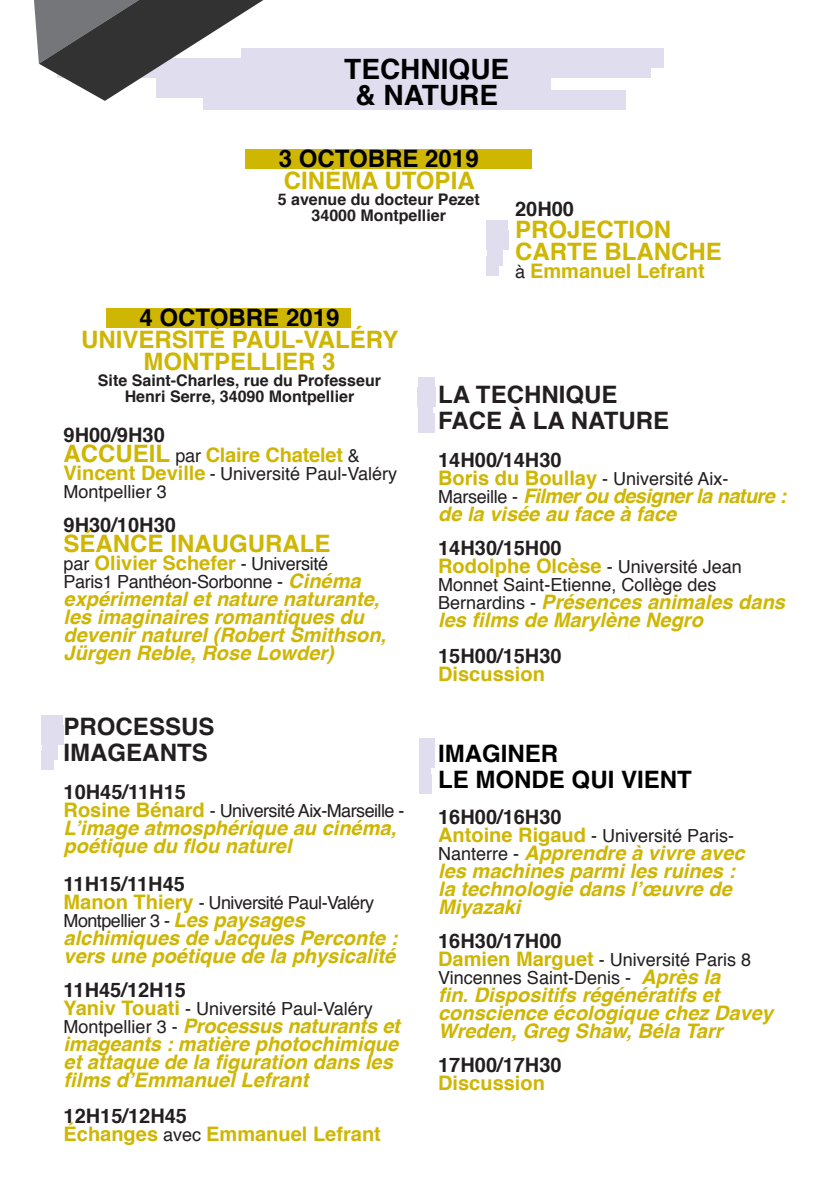
<style>
.page{position:relative;width:840px;height:1191px;background:#fff}
.page>*{position:absolute;margin:0;border:0;box-sizing:border-box;transform-origin:0 0}
.t1{font:700 28px "Helvetica";color:#000}
.t2{font:700 24px/22px "Helvetica";color:#ceb603;text-align:center}
.t3{font:700 24px "Helvetica";color:#000}
.t4{font:700 24px "Helvetica";color:#231f20}
.t5{font:italic 700 20px/18px "Helvetica";color:#ceb603}
.t6{font:700 20px "Helvetica";color:#231f20}
.t7{font:700 20px "Helvetica";color:#ceb603}
.t8{font:italic 700 20px "Helvetica";letter-spacing:-.03em;color:#ceb603}
.t9{font:18px/18px "Helvetica";color:#231f20}
.t10{font:18px "Helvetica";letter-spacing:-.03em;color:#231f20}
.t11{font:18px/18px "Helvetica";letter-spacing:-.02em;color:#231f20}
.t12{font:700 16px "Helvetica";color:#231f20}
.s1{font-weight:400;font-size:18px;color:#231f20}
.s2{font-size:24px}
.s3{font-weight:700;font-size:20px;color:#ceb603}
.s4{font-weight:700;font-style:italic;font-size:20px;color:#ceb603}
.s5{font-weight:400;font-style:normal;font-size:18px;color:#231f20}
</style>
<div class="page">
<div style="left:41px;top:725px;width:22px;height:19px;background:#e0ddee"></div>
<div style="left:42px;top:740px;width:15px;height:20px;background:#e0ddee"></div>
<div style="left:42px;top:750px;width:12px;height:20px;background:#e0ddee"></div>
<div style="left:42px;top:715px;width:21px;height:20px;background:#e0ddee"></div>
<div style="left:486px;top:230px;width:22px;height:20px;background:#e0ddee"></div>
<div style="left:486px;top:246px;width:16px;height:19px;background:#e0ddee"></div>
<div style="left:486px;top:256px;width:13px;height:19px;background:#e0ddee"></div>
<div style="left:486px;top:220px;width:22px;height:20px;background:#e0ddee"></div>
<div style="left:417px;top:387px;width:18px;height:20px;background:#e0ddee"></div>
<div style="left:418px;top:403px;width:14px;height:19px;background:#e0ddee"></div>
<div style="left:418px;top:412px;width:16px;height:20px;background:#e0ddee"></div>
<div style="left:418px;top:377px;width:16px;height:20px;background:#e0ddee"></div>
<div style="left:418px;top:748px;width:16px;height:20px;background:#e0ddee"></div>
<div style="left:419px;top:764px;width:11px;height:19px;background:#e0ddee"></div>
<div style="left:419px;top:773px;width:12px;height:20px;background:#e0ddee"></div>
<div style="left:419px;top:738px;width:15px;height:20px;background:#e0ddee"></div>
<div style="left:106px;top:308px;width:244px;height:20px;background:#ceb603"></div>
<div style="left:245px;top:149px;width:286px;height:20px;background:#ceb603"></div>
<div style="left:57px;top:58px;width:593px;height:20px;background:#e0ddee"></div>
<div style="left:156px;top:78px;width:394px;height:20px;background:#e0ddee"></div>
<div style="left:203px;top:90px;width:422px;height:20px;background:#e0ddee"></div>
<div style="left:241px;top:48px;width:422px;height:20px;background:#e0ddee"></div>
<svg style="left:34px;top:0;width:229px;height:101px"></svg>
<p class="t1" style="left:344px;top:47px;width:166px">TECHNIQUE</p>
<p class="t1" style="left:355px;top:73px;width:144px">&amp; NATURE</p>
<p class="t3" style="left:279px;top:139px;width:201px">3 OCTOBRE 2019</p>
<p class="t2" style="left:283px;top:170px;width:192px">CINÉMA UTOPIA</p>
<p class="t12" style="left:277px;top:186px;width:203px">5 avenue du docteur Pezet</p>
<p class="t12" style="left:311px;top:202px;width:136px">34000 Montpellier</p>
<p class="t6" style="left:515px;top:193px;width:60px">20H00</p>
<p class="t2" style="left:515px;top:219px;width:158px">PROJECTION</p>
<p class="t2" style="left:515px;top:241px;width:208px">CARTE BLANCHE</p>
<p class="t7" style="left:515px;top:255px;width:191px"><span class="s1">à</span> Emmanuel Lefrant</p>
<p class="t3" style="left:139px;top:298px;width:201px">4 OCTOBRE 2019</p>
<p class="t2" style="left:81px;top:329px;width:318px">UNIVERSITÉ PAUL-VALÉRY<br>MONTPELLIER 3</p>
<p class="t12" style="left:98px;top:368px;width:284px">Site Saint-Charles, rue du Professeur</p>
<p class="t12" style="left:125px;top:384px;width:231px">Henri Serre, 34090 Montpellier</p>
<p class="t6" style="left:63px;top:419px;width:103px">9H00/9H30</p>
<p class="t7" style="left:63px;top:439px;width:298px"><span class="s2">ACCUEIL</span> <span class="s1">par</span> Claire Chatelet <span class="s1">&amp;</span></p>
<p class="t9" style="left:63px;top:465px;width:335px"><span class="s3">Vincent Deville</span> - Université Paul-Valéry<br>Montpellier 3</p>
<p class="t6" style="left:63px;top:509px;width:114px">9H30/10H30</p>
<p class="t2" style="left:63px;top:533px;width:268px">SÉANCE INAUGURALE</p>
<p class="t11" style="left:63px;top:555px;width:298px">par <span class="s3">Olivier Schefer</span> - Université<br>Paris1 Panthéon-Sorbonne - <span class="s4">Cinéma</span></p>
<p class="t5" style="left:63px;top:590px;width:317px">expérimental et nature naturante,</p>
<p class="t5" style="left:63px;top:608px;width:324px">les imaginaires romantiques du devenir naturel (Robert Smithson,<br>Jürgen Reble, Rose Lowder)</p>
<p class="t4" style="left:63px;top:706px;width:152px">PROCESSUS</p>
<p class="t4" style="left:63px;top:732px;width:146px">IMAGEANTS</p>
<p class="t6" style="left:63px;top:775px;width:124px">10H45/11H15</p>
<p class="t10" style="left:63px;top:796px;width:342px"><span class="s3">Rosine Bénard</span> - Université Aix-Marseille -</p>
<p class="t5" style="left:63px;top:818px;width:334px">L’image atmosphérique au cinéma, poétique du flou naturel</p>
<p class="t6" style="left:63px;top:867px;width:123px">11H15/11H45</p>
<p class="t10" style="left:63px;top:888px;width:312px"><span class="s3">Manon Thiery</span> - Université Paul-Valéry</p>
<p class="t10" style="left:63px;top:906px;width:243px">Montpellier 3 - <span class="s4">Les paysages</span></p>
<p class="t5" style="left:63px;top:928px;width:335px">alchimiques de Jacques Perconte : vers une poétique de la physicalité</p>
<p class="t6" style="left:63px;top:973px;width:124px">11H45/12H15</p>
<p class="t9" style="left:63px;top:999px;width:311px"><span class="s3">Yaniv Touati</span> - Université Paul-Valéry</p>
<p class="t5" style="left:63px;top:1016px;width:338px"><span class="s5">Montpellier 3 -</span> Processus naturants et imageants : matière photochimique et attaque de la figuration dans les films d’Emmanuel Lefrant</p>
<p class="t6" style="left:63px;top:1099px;width:125px">12H15/12H45</p>
<p class="t7" style="left:63px;top:1117px;width:318px">Échanges <span class="s1">avec</span> Emmanuel Lefrant</p>
<p class="t4" style="left:438px;top:375px;width:181px">LA TECHNIQUE</p>
<p class="t4" style="left:438px;top:401px;width:232px">FACE À LA NATURE</p>
<p class="t6" style="left:438px;top:444px;width:125px">14H00/14H30</p>
<p class="t9" style="left:438px;top:470px;width:291px"><span class="s3">Boris du Boullay</span> - Université Aix-</p>
<p class="t8" style="left:438px;top:480px;width:349px"><span class="s5">Marseille -</span> Filmer ou designer la nature :</p>
<p class="t5" style="left:438px;top:505px;width:239px">de la visée au face à face</p>
<p class="t6" style="left:438px;top:532px;width:125px">14H30/15H00</p>
<p class="t9" style="left:438px;top:558px;width:305px"><span class="s3">Rodolphe Olcèse</span> - Université Jean<br>Monnet Saint-Etienne, Collège des</p>
<p class="t5" style="left:438px;top:593px;width:348px"><span class="s5">Bernardins -</span> Présences animales dans les films de Marylène Negro</p>
<p class="t6" style="left:438px;top:640px;width:125px">15H00/15H30</p>
<p class="t7" style="left:438px;top:658px;width:108px">Discussion</p>
<p class="t3" style="left:438px;top:733px;width:121px">IMAGINER</p>
<p class="t3" style="left:438px;top:759px;width:255px">LE MONDE QUI VIENT</p>
<p class="t6" style="left:438px;top:800px;width:125px">16H00/16H30</p>
<p class="t9" style="left:438px;top:826px;width:297px"><span class="s3">Antoine Rigaud</span> - Université Paris-</p>
<p class="t5" style="left:438px;top:843px;width:308px"><span class="s5">Nanterre -</span> Apprendre à vivre avec les machines parmi les ruines : la technologie dans l’œuvre de<br>Miyazaki</p>
<p class="t6" style="left:438px;top:924px;width:125px">16H30/17H00</p>
<p class="t9" style="left:438px;top:950px;width:314px"><span class="s3">Damien Marguet</span> - Université Paris 8</p>
<p class="t9" style="left:438px;top:968px;width:283px">Vincennes Saint-Denis - <span class="s4">Après la</span></p>
<p class="t5" style="left:438px;top:985px;width:336px">fin. Dispositifs régénératifs et conscience écologique chez Davey<br>Wreden, Greg Shaw, Béla Tarr</p>
<p class="t6" style="left:438px;top:1048px;width:125px">17H00/17H30</p>
<p class="t7" style="left:438px;top:1066px;width:108px">Discussion</p>
</div>
